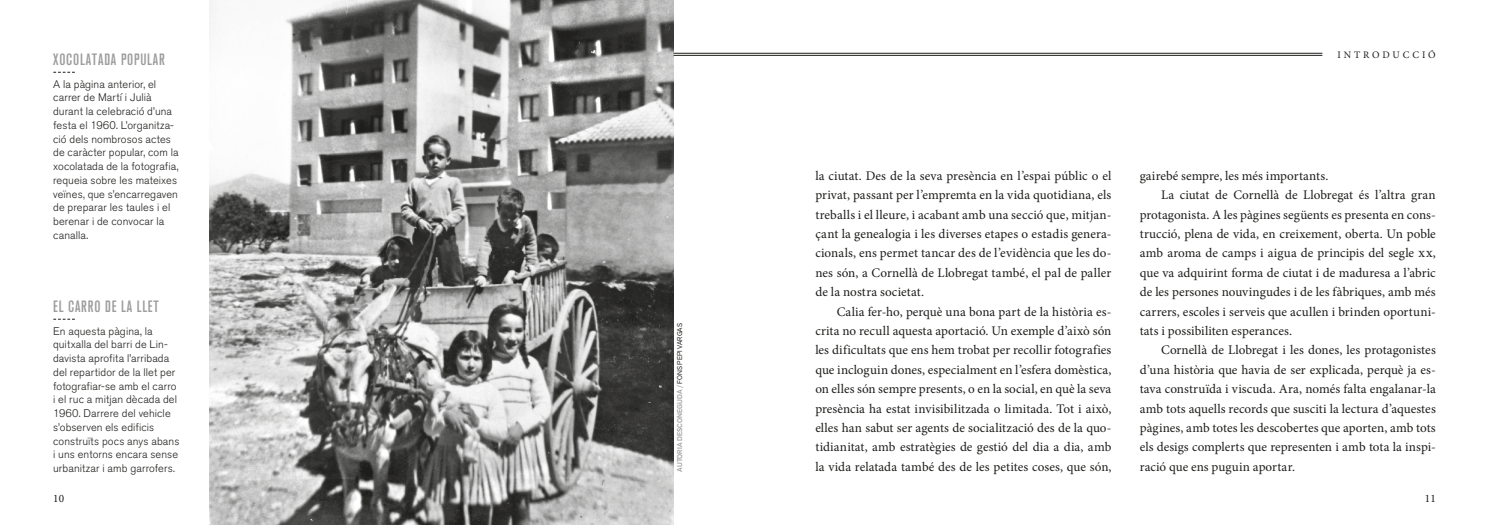
<style>
.page{position:relative;width:1489px;height:525px;background:#fff}
.page>*{position:absolute;margin:0;border:0;box-sizing:border-box;transform-origin:0 0}
.t1{font:500 condensed 16.25px "Akzidenz Grotesk BQ";letter-spacing:.05em;color:#9d9d9d}
.t2{font:13.12px/19.4px "Minion Pro";letter-spacing:.005em;color:#1d1d1b;text-align:justify}
.t3{font:11.25px "Minion Pro";color:#1d1d1b}
.t4{font:300 11px/13.8px "Akzidenz Grotesk BQ";letter-spacing:.01em;color:#1d1d1b}
.t5{font:10px "Minion Pro";letter-spacing:.29em;color:#1d1d1b}
.t6{font:500 6.88px "Akzid Grtsk Next";letter-spacing:.01em;color:#9d9d9d}
.s1{font-weight:400;color:#1d1d1b}
</style>
<div class="page">
<img style="left:209px;top:0;width:464px;height:524px">
<svg style="left:53px;top:318px;width:22px;height:1px"></svg>
<svg style="left:53px;top:72px;width:22px;height:1px"></svg>
<hr style="left:673px;top:53px;width:649px;height:1px;background:#1d1d1b">
<hr style="left:673px;top:55px;width:649px;height:1px;background:#1d1d1b">
<p class="t1" style="left:53px;top:50px;width:113px">XOCOLATADA POPULAR</p>
<p class="t4" style="left:53px;top:77px;width:127px">A la pàgina anterior, el carrer de Martí i Julià durant la celebració d’una festa el 1960. L’organitza&shy;ció dels nombrosos actes de caràcter popular, com la xocolatada de la fotografia, requeia sobre les mateixes veïnes, que s’encarregaven de preparar les taules i el berenar i de convocar la canalla.</p>
<p class="t1" style="left:53px;top:296px;width:107px">EL CARRO DE LA LLET</p>
<p class="t4" style="left:53px;top:324px;width:128px">En aquesta pàgina, la quitxalla del barri de Lin&shy;davista aprofita l’arribada del repartidor de la llet per fotografiar-se amb el carro i el ruc a mitjan dècada del<br>1960. Darrere del vehicle s’observen els edificis construïts pocs anys abans i uns entorns encara sense urbanitzar i amb garrofers.</p>
<p class="t6" style="left:675px;top:471px;width:150px;rotate:-90deg">AUTORIA DESCONEGUDA / <span class="s1">FONS PEPI VARGAS</span></p>
<p class="t5" style="left:1337px;top:48px;width:100px">INTRODUCCIÓ</p>
<p class="t2" style="left:815px;top:166px;width:297px">la ciutat. Des de la seva presència en l’espai públic o el privat, passant per l’empremta en la vida quotidiana, els treballs i el lleure, i acabant amb una secció que, mitjan&shy;çant la genealogia i les diverses etapes o estadis genera&shy;cionals, ens permet tancar des de l’evidència que les do&shy;nes són, a Cornellà de Llobregat també, el pal de paller de la nostra societat.</p>
<p class="t2" style="left:815px;top:301px;width:297px;text-indent:21px">Calia fer-ho, perquè una bona part de la història es&shy;crita no recull aquesta aportació. Un exemple d’això són les dificultats que ens hem trobat per recollir fotografies que incloguin dones, especialment en l’esfera domèstica, on elles són sempre presents, o en la social, en què la seva presència ha estat invisibilitzada o limitada. Tot i això, elles han sabut ser agents de socialització des de la quo&shy;tidianitat, amb estratègies de gestió del dia a dia, amb la vida relatada també des de les petites coses, que són,</p>
<p class="t2" style="left:1139px;top:166px;width:190px">gairebé sempre, les més importants.</p>
<p class="t2" style="left:1160px;top:185px;width:276px">La ciutat de Cornellà de Llobregat és l’altra gran</p>
<p class="t2" style="left:1139px;top:205px;width:297px">protagonista. A les pàgines següents es presenta en cons-</p>
<p class="t2" style="left:1139px;top:224px;width:297px">trucció, plena de vida, en creixement, oberta. Un poble</p>
<p class="t2" style="left:1139px;top:243px;width:297px">amb aroma de camps i aigua de principis del segle xx,</p>
<p class="t2" style="left:1139px;top:263px;width:297px">que va adquirint forma de ciutat i de maduresa a l’abric</p>
<p class="t2" style="left:1139px;top:282px;width:297px">de les persones nouvingudes i de les fàbriques, amb més</p>
<p class="t2" style="left:1139px;top:301px;width:297px">carrers, escoles i serveis que acullen i brinden oportuni-</p>
<p class="t2" style="left:1139px;top:321px;width:154px">tats i possibiliten esperances.</p>
<p class="t2" style="left:1160px;top:340px;width:276px">Cornellà de Llobregat i les dones, les protagonistes</p>
<p class="t2" style="left:1139px;top:359px;width:297px">d’una història que havia de ser explicada, perquè ja es-</p>
<p class="t2" style="left:1139px;top:379px;width:297px">tava construïda i viscuda. Ara, només falta engalanar-la</p>
<p class="t2" style="left:1139px;top:398px;width:297px">amb tots aquells records que susciti la lectura d’aquestes</p>
<p class="t2" style="left:1139px;top:418px;width:297px">pàgines, amb totes les descobertes que aporten, amb tots</p>
<p class="t2" style="left:1139px;top:437px;width:297px">els desigs complerts que representen i amb tota la inspi-</p>
<p class="t2" style="left:1139px;top:456px;width:157px">ració que ens puguin aportar.</p>
<p class="t3" style="left:53px;top:491px;width:12px">10</p>
<p class="t3" style="left:1424px;top:491px;width:12px">11</p>
</div>
